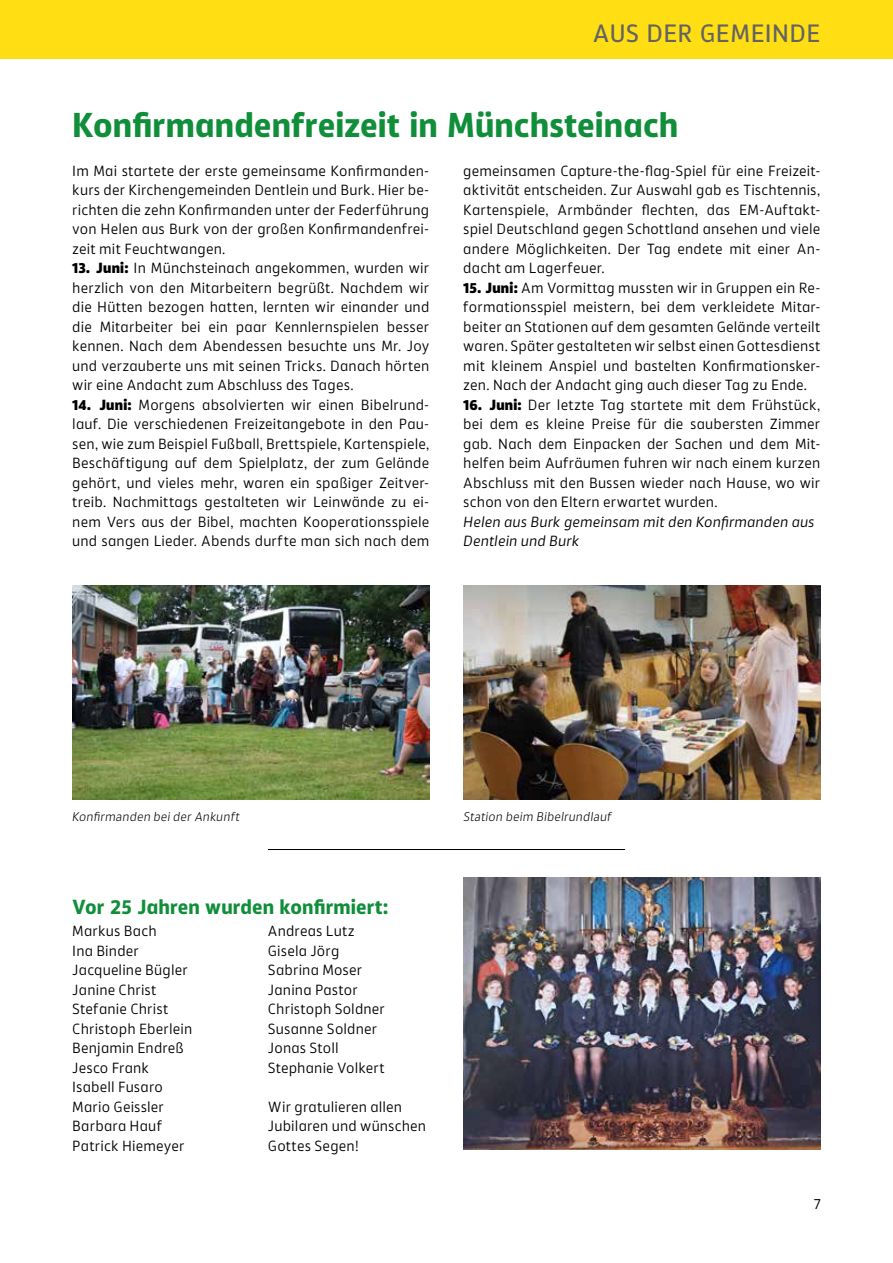
<style>
.page{position:relative;width:893px;height:1263px;background:#fff}
.page>*{position:absolute;margin:0;border:0;box-sizing:border-box;transform-origin:0 0}
.t1{font:700 33px "Akwe Pro";letter-spacing:.005em;color:#108e3a}
.t2{font:500 24px "Akwe Pro";letter-spacing:.015em;color:#646363}
.t3{font:700 19.5px "Akwe Pro";letter-spacing:.005em;color:#108e3a}
.t4{font:14.1px/19.5px "Akwe Pro";letter-spacing:.01em;color:#000;text-align:justify}
.t5{font:italic 14.1px/19.5px "Akwe Pro";letter-spacing:.01em;color:#000}
.t6{font:italic 300 12px "Akwe Pro";letter-spacing:.02em;color:#000}
.s1{font-weight:800}
</style>
<div class="page">
<div style="left:0;top:0;width:893px;height:58px;background:#ffde14"></div>
<hr style="left:268px;top:849px;width:357px;height:1px;background:#000">
<img style="left:72px;top:585px;width:357px;height:215px">
<img style="left:463px;top:585px;width:358px;height:215px">
<img style="left:464px;top:878px;width:357px;height:271px">
<h2 class="t2" style="left:593px;top:15px;width:229px">AUS DER GEMEINDE</h2>
<h1 class="t1" style="left:72px;top:98px;width:607px">Konfirmandenfreizeit in Münchsteinach</h1>
<p class="t4" style="left:72px;top:160px;width:358px">Im Mai startete der erste gemeinsame Konfirmanden&shy;kurs der Kirchengemeinden Dentlein und Burk. Hier be&shy;richten die zehn Konfirmanden unter der Federführung von Helen aus Burk von der großen Konfirmandenfrei&shy;zeit mit Feuchtwangen.</p>
<p class="t4" style="left:72px;top:257px;width:359px"><span class="s1">13. Juni:</span> In Münchsteinach angekommen, wurden wir herzlich von den Mitarbeitern begrüßt. Nachdem wir die Hütten bezogen hatten, lernten wir einander und die Mitarbeiter bei ein paar Kennlernspielen besser kennen. Nach dem Abendessen besuchte uns Mr. Joy und verzauberte uns mit seinen Tricks. Danach hörten wir eine Andacht zum Abschluss des Tages.</p>
<p class="t4" style="left:72px;top:394px;width:359px"><span class="s1">14. Juni:</span> Morgens absolvierten wir einen Bibelrund&shy;lauf. Die verschiedenen Freizeitangebote in den Pau&shy;sen, wie zum Beispiel Fußball, Brettspiele, Kartenspiele, Beschäftigung auf dem Spielplatz, der zum Gelände gehört, und vieles mehr, waren ein spaßiger Zeitver&shy;treib. Nachmittags gestalteten wir Leinwände zu ei&shy;nem Vers aus der Bibel, machten Kooperationsspiele und sangen Lieder. Abends durfte man sich nach dem</p>
<p class="t4" style="left:463px;top:160px;width:358px">gemeinsamen Capture-the-flag-Spiel für eine Freizeit&shy;aktivität entscheiden. Zur Auswahl gab es Tischtennis, Kartenspiele, Armbänder flechten, das EM-Auftakt&shy;spiel Deutschland gegen Schottland ansehen und viele andere Möglichkeiten. Der Tag endete mit einer An&shy;dacht am Lagerfeuer.</p>
<p class="t4" style="left:463px;top:277px;width:359px"><span class="s1">15. Juni:</span> Am Vormittag mussten wir in Gruppen ein Re&shy;formationsspiel meistern, bei dem verkleidete Mitar&shy;beiter an Stationen auf dem gesamten Gelände verteilt waren. Später gestalteten wir selbst einen Gottesdienst mit kleinem Anspiel und bastelten Konfirmationsker&shy;zen. Nach der Andacht ging auch dieser Tag zu Ende.</p>
<p class="t4" style="left:463px;top:394px;width:359px"><span class="s1">16. Juni:</span> Der letzte Tag startete mit dem Frühstück, bei dem es kleine Preise für die saubersten Zimmer gab. Nach dem Einpacken der Sachen und dem Mit&shy;helfen beim Aufräumen fuhren wir nach einem kurzen Abschluss mit den Bussen wieder nach Hause, wo wir schon von den Eltern erwartet wurden.</p>
<p class="t5" style="left:463px;top:511px;width:353px">Helen aus Burk gemeinsam mit den Konfirmanden aus<br>Dentlein und Burk</p>
<p class="t6" style="left:72px;top:808px;width:169px">Konfirmanden bei der Ankunft</p>
<p class="t6" style="left:463px;top:808px;width:150px">Station beim Bibelrundlauf</p>
<h3 class="t3" style="left:72px;top:891px;width:318px">Vor 25 Jahren wurden konfirmiert:</h3>
<p class="t4" style="left:72px;top:920px;width:122px;text-align:left">Markus Bach<br>Ina Binder<br>Jacqueline Bügler<br>Janine Christ<br>Stefanie Christ<br>Christoph Eberlein<br>Benjamin Endreß<br>Jesco Frank<br>Isabell Fusaro<br>Mario Geissler<br>Barbara Hauf<br>Patrick Hiemeyer</p>
<p class="t4" style="left:268px;top:920px;width:119px;text-align:left">Andreas Lutz<br>Gisela Jörg<br>Sabrina Moser<br>Janina Pastor<br>Christoph Soldner<br>Susanne Soldner<br>Jonas Stoll<br>Stephanie Volkert</p>
<p class="t4" style="left:268px;top:1096px;width:160px;text-align:left">Wir gratulieren allen<br>Jubilaren und wünschen<br>Gottes Segen!</p>
<p class="t4" style="left:814px;top:1193px;width:9px">7</p>
</div>
